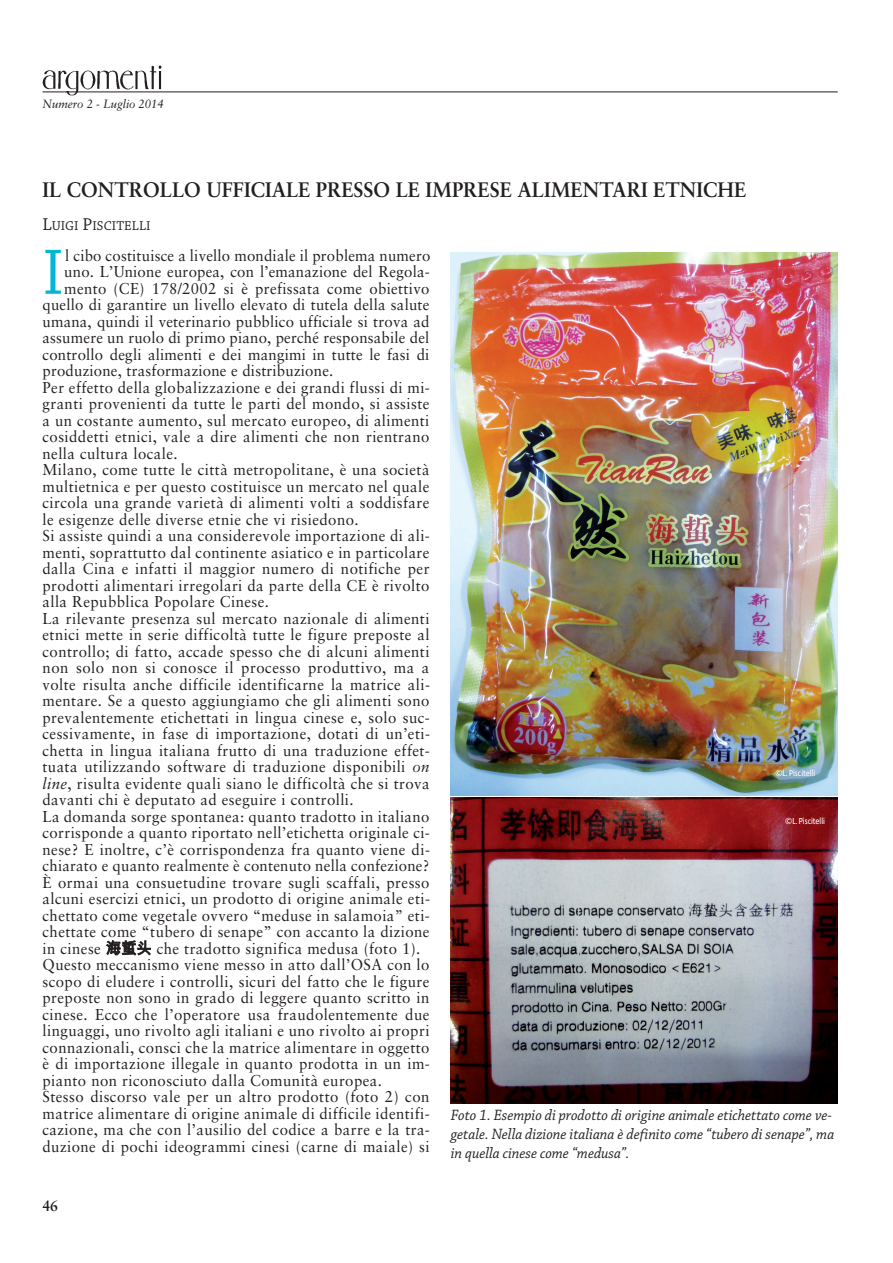
<style>
.page{position:relative;width:893px;height:1263px;background:#fff}
.page>*{position:absolute;margin:0;border:0;box-sizing:border-box;transform-origin:0 0}
.t1{font:67.65px "Chaparral Pro";color:#00b7d6;scale:.95 1}
.t2{font:700 21px "Sabon";color:#231f20;scale:.95 1}
.t3{font:15.75px "Sabon";letter-spacing:.03em;color:#231f20;scale:.95 1}
.t4{font:italic 15.75px/18.9px "Chaparral Pro";color:#231f20;scale:.95 1}
.t5{font:700 15px "Sabon";color:#231f20;scale:.95 1}
.t6{font:13.5px "Chaparral Pro";letter-spacing:.01em;color:#231f20}
.t7{font:italic 12px "Sabon";color:#231f20;scale:.95 1}
.t8{font:300 9px "Diamanti Condensed EF";color:#fff}
.s1{font-size:18px}
.s2{font-style:italic}
.s3{font-family:"Arial Unicode MS"}
</style>
<div class="page">
<hr style="left:43px;top:91px;width:795px;height:1px;background:#231f20">
<img style="left:43px;top:66px;width:119px;height:30px">
<img style="left:451px;top:253px;width:387px;height:542px">
<img style="left:451px;top:797px;width:387px;height:306px">
<p class="t7" style="left:43px;top:99px;width:129px">Numero 2 - Luglio 2014</p>
<h2 class="t2" style="left:43px;top:181px;width:742px">IL CONTROLLO UFFICIALE PRESSO LE IMPRESE ALIMENTARI ETNICHE</h2>
<p class="t6" style="left:43px;top:220px;width:110px"><span class="s1">L</span>UIGI <span class="s1">P</span>ISCITELLI</p>
<h1 class="t1" style="left:43px;top:246px;width:23px">I</h1>
<p class="t3" style="left:65px;top:249px;width:386px">l cibo costituisce a livello mondiale il problema numero</p>
<p class="t3" style="left:64px;top:265px;width:386px">uno. L’Unione europea, con l’emanazione del Regola-</p>
<p class="t3" style="left:64px;top:282px;width:386px">mento (CE) 178/2002 si è prefissata come obiettivo</p>
<p class="t3" style="left:43px;top:298px;width:409px">quello di garantire un livello elevato di tutela della salute</p>
<p class="t3" style="left:43px;top:315px;width:409px">umana, quindi il veterinario pubblico ufficiale si trova ad</p>
<p class="t3" style="left:43px;top:331px;width:409px">assumere un ruolo di primo piano, perché responsabile del</p>
<p class="t3" style="left:43px;top:348px;width:409px">controllo degli alimenti e dei mangimi in tutte le fasi di</p>
<p class="t3" style="left:43px;top:364px;width:308px">produzione, trasformazione e distribuzione.</p>
<p class="t3" style="left:43px;top:381px;width:409px">Per effetto della globalizzazione e dei grandi flussi di mi-</p>
<p class="t3" style="left:43px;top:397px;width:409px">granti provenienti da tutte le parti del mondo, si assiste</p>
<p class="t3" style="left:43px;top:414px;width:409px">a un costante aumento, sul mercato europeo, di alimenti</p>
<p class="t3" style="left:43px;top:430px;width:409px">cosiddetti etnici, vale a dire alimenti che non rientrano</p>
<p class="t3" style="left:43px;top:447px;width:144px">nella cultura locale.</p>
<p class="t3" style="left:43px;top:463px;width:409px">Milano, come tutte le città metropolitane, è una società</p>
<p class="t3" style="left:43px;top:480px;width:409px">multietnica e per questo costituisce un mercato nel quale</p>
<p class="t3" style="left:43px;top:496px;width:409px">circola una grande varietà di alimenti volti a soddisfare</p>
<p class="t3" style="left:43px;top:513px;width:334px">le esigenze delle diverse etnie che vi risiedono.</p>
<p class="t3" style="left:43px;top:529px;width:409px">Si assiste quindi a una considerevole importazione di ali-</p>
<p class="t3" style="left:43px;top:546px;width:409px">menti, soprattutto dal continente asiatico e in particolare</p>
<p class="t3" style="left:43px;top:562px;width:409px">dalla Cina e infatti il maggior numero di notifiche per</p>
<p class="t3" style="left:43px;top:579px;width:409px">prodotti alimentari irregolari da parte della CE è rivolto</p>
<p class="t3" style="left:43px;top:595px;width:240px">alla Repubblica Popolare Cinese.</p>
<p class="t3" style="left:43px;top:612px;width:409px">La rilevante presenza sul mercato nazionale di alimenti</p>
<p class="t3" style="left:43px;top:628px;width:409px">etnici mette in serie difficoltà tutte le figure preposte al</p>
<p class="t3" style="left:43px;top:645px;width:409px">controllo; di fatto, accade spesso che di alcuni alimenti</p>
<p class="t3" style="left:43px;top:661px;width:409px">non solo non si conosce il processo produttivo, ma a</p>
<p class="t3" style="left:43px;top:678px;width:409px">volte risulta anche difficile identificarne la matrice ali-</p>
<p class="t3" style="left:43px;top:694px;width:409px">mentare. Se a questo aggiungiamo che gli alimenti sono</p>
<p class="t3" style="left:43px;top:711px;width:409px">prevalentemente etichettati in lingua cinese e, solo suc-</p>
<p class="t3" style="left:43px;top:727px;width:409px">cessivamente, in fase di importazione, dotati di un’eti-</p>
<p class="t3" style="left:43px;top:744px;width:409px">chetta in lingua italiana frutto di una traduzione effet-</p>
<p class="t3" style="left:43px;top:760px;width:409px">tuata utilizzando software di traduzione disponibili <span class="s2">on</span></p>
<p class="t3" style="left:43px;top:777px;width:409px"><span class="s2">line</span>, risulta evidente quali siano le difficoltà che si trova</p>
<p class="t3" style="left:43px;top:793px;width:329px">davanti chi è deputato ad eseguire i controlli.</p>
<p class="t3" style="left:43px;top:810px;width:409px">La domanda sorge spontanea: quanto tradotto in italiano</p>
<p class="t3" style="left:43px;top:826px;width:409px">corrisponde a quanto riportato nell’etichetta originale ci-</p>
<p class="t3" style="left:43px;top:843px;width:409px">nese? E inoltre, c’è corrispondenza fra quanto viene di-</p>
<p class="t3" style="left:43px;top:859px;width:409px">chiarato e quanto realmente è contenuto nella confezione?</p>
<p class="t3" style="left:43px;top:876px;width:409px">È ormai una consuetudine trovare sugli scaffali, presso</p>
<p class="t3" style="left:43px;top:892px;width:409px">alcuni esercizi etnici, un prodotto di origine animale eti-</p>
<p class="t3" style="left:43px;top:909px;width:409px">chettato come vegetale ovvero “meduse in salamoia” eti-</p>
<p class="t3" style="left:43px;top:925px;width:409px">chettate come “tubero di senape” con accanto la dizione</p>
<p class="t3" style="left:43px;top:942px;width:399px">in cinese <span class="s3">海蜇头</span> che tradotto significa medusa (foto 1).</p>
<p class="t3" style="left:43px;top:958px;width:409px">Questo meccanismo viene messo in atto dall’OSA con lo</p>
<p class="t3" style="left:43px;top:975px;width:409px">scopo di eludere i controlli, sicuri del fatto che le figure</p>
<p class="t3" style="left:43px;top:991px;width:409px">preposte non sono in grado di leggere quanto scritto in</p>
<p class="t3" style="left:43px;top:1008px;width:409px">cinese. Ecco che l’operatore usa fraudolentemente due</p>
<p class="t3" style="left:43px;top:1024px;width:409px">linguaggi, uno rivolto agli italiani e uno rivolto ai propri</p>
<p class="t3" style="left:43px;top:1041px;width:409px">connazionali, consci che la matrice alimentare in oggetto</p>
<p class="t3" style="left:43px;top:1057px;width:409px">è di importazione illegale in quanto prodotta in un im-</p>
<p class="t3" style="left:43px;top:1074px;width:359px">pianto non riconosciuto dalla Comunità europea.</p>
<p class="t3" style="left:43px;top:1090px;width:409px">Stesso discorso vale per un altro prodotto (foto 2) con</p>
<p class="t3" style="left:43px;top:1107px;width:409px">matrice alimentare di origine animale di difficile identifi-</p>
<p class="t3" style="left:43px;top:1123px;width:409px">cazione, ma che con l’ausilio del codice a barre e la tra-</p>
<p class="t3" style="left:43px;top:1140px;width:409px">duzione di pochi ideogrammi cinesi (carne di maiale) si</p>
<p class="t5" style="left:43px;top:1199px;width:18px">46</p>
<p class="t8" style="left:775px;top:769px;width:41px">©L. Piscitelli</p>
<p class="t8" style="left:785px;top:817px;width:41px">©L. Piscitelli</p>
<p class="t4" style="left:451px;top:1107px;width:405px">Foto 1. Esempio di prodotto di origine animale etichettato come ve&shy;getale. Nella dizione italiana è definito come “tubero di senape”, ma in quella cinese come “medusa”.</p>
</div>
